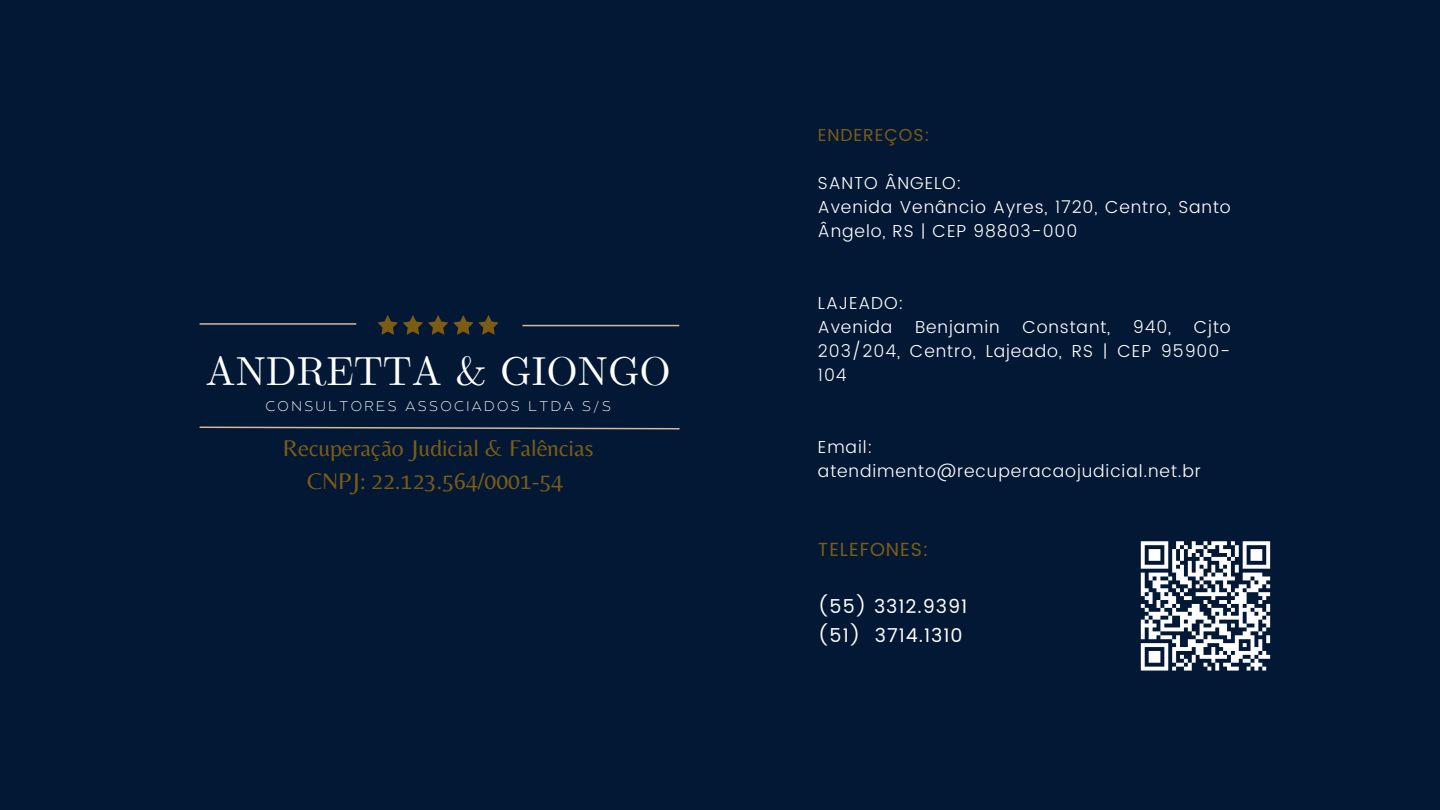
<style>
.page{position:relative;width:1440px;height:810px;background:#021834}
.page>*{position:absolute;margin:0;border:0;box-sizing:border-box;transform-origin:0 0}
.t1{font:40.3px "CMU Serif";color:#fff}
.t2{font:23.7px "Belleza";color:#7c5c15}
.t3{font:19px "Poppins";letter-spacing:.05em;color:#fff}
.t4{font:19px "Poppins";letter-spacing:.05em;color:#7c5c15}
.t5{font:300 17.4px/24px "Poppins";letter-spacing:.05em;color:#fff}
.t6{font:17.4px "Poppins";letter-spacing:.05em;color:#7c5c15}
.t7{font:200 14px "Balgin";letter-spacing:.175em;color:#fff}
</style>
<div class="page">
<hr style="left:200px;top:323px;width:156px;height:2px;background:#d6ba97">
<svg style="left:378px;top:315px;width:120px;height:20px"></svg>
<svg style="left:199px;top:426px;width:481px;height:4px"></svg>
<hr style="left:523px;top:325px;width:156px;height:1px;background:#d6ba97">
<svg style="left:1140px;top:541px;width:131px;height:130px"></svg>
<p class="t1" style="left:205px;top:347px;width:467px">ANDRETTA &amp; GIONGO</p>
<p class="t7" style="left:265px;top:400px;width:347px">CONSULTORES ASSOCIADOS LTDA S/S</p>
<p class="t2" style="left:283px;top:434px;width:312px">Recuperação Judicial &amp; Falências</p>
<p class="t2" style="left:307px;top:467px;width:258px">CNPJ: 22.123.564/0001-54</p>
<p class="t6" style="left:818px;top:125px;width:113px">ENDEREÇOS:</p>
<p class="t5" style="left:818px;top:171px;width:145px">SANTO ÂNGELO:</p>
<p class="t5" style="left:818px;top:195px;width:414px">Avenida Venâncio Ayres, 1720, Centro, Santo<br>Ângelo, RS | CEP 98803-000</p>
<p class="t5" style="left:818px;top:291px;width:87px">LAJEADO:</p>
<p class="t5" style="left:818px;top:315px;width:76px">Avenida</p>
<p class="t5" style="left:915px;top:315px;width:86px">Benjamin</p>
<p class="t5" style="left:1022px;top:315px;width:89px">Constant,</p>
<p class="t5" style="left:1133px;top:315px;width:40px">940,</p>
<p class="t5" style="left:818px;top:315px;width:414px;text-align:justify;text-indent:376px">Cjto 203/204, Centro, Lajeado, RS | CEP 95900- 104</p>
<p class="t5" style="left:818px;top:435px;width:385px">Email: atendimento@recuperacaojudicial.net.br</p>
<p class="t4" style="left:818px;top:538px;width:112px">TELEFONES:</p>
<p class="t3" style="left:818px;top:595px;width:151px">(55) 3312.9391</p>
<p class="t3" style="left:818px;top:624px;width:146px">(51) 3714.1310</p>
</div>
